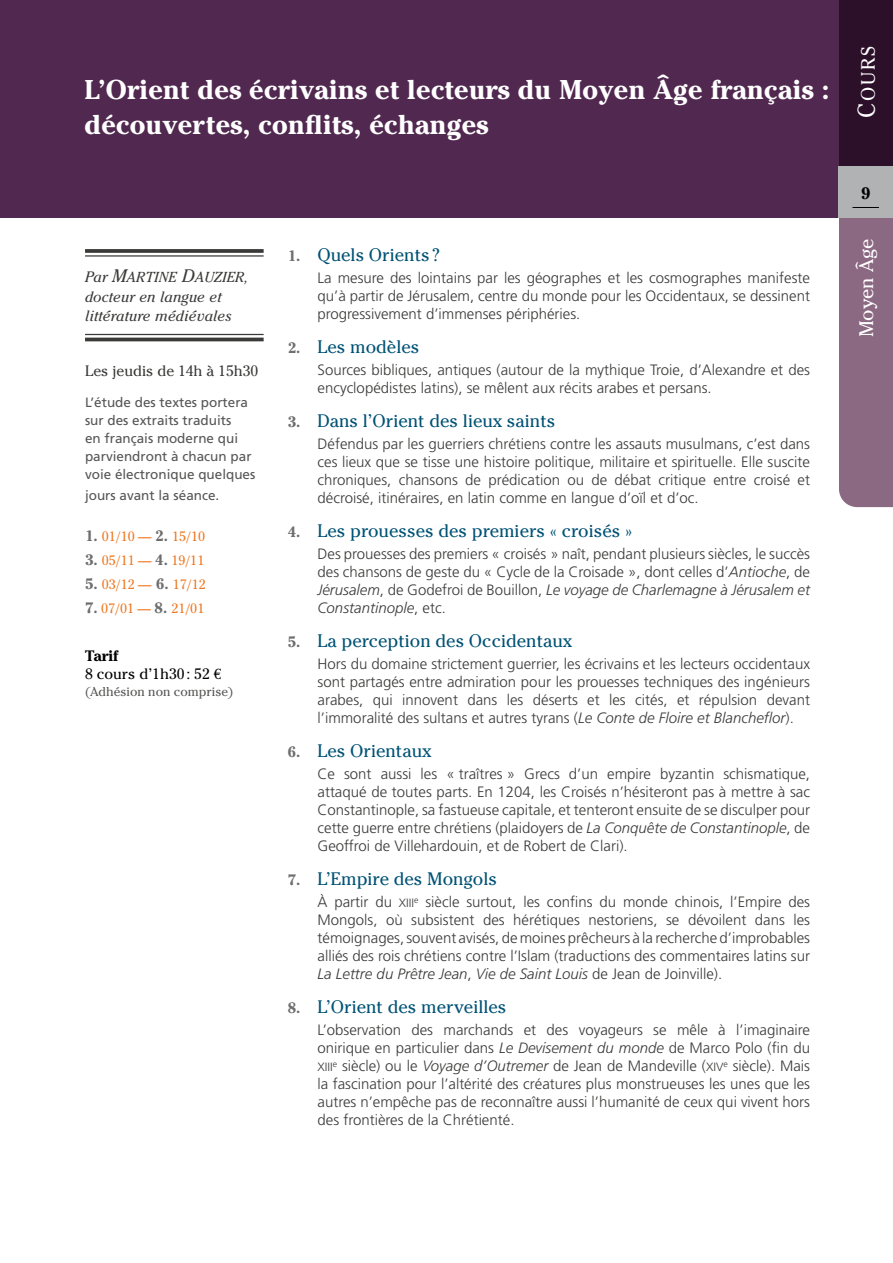
<style>
.page{position:relative;width:893px;height:1263px;background:#fff}
.page>*{position:absolute;margin:0;border:0;box-sizing:border-box;transform-origin:0 0}
.t1{font:700 27px "Cheltenham";letter-spacing:.01em;color:#fff}
.t2{font:24px "Cheltenham Book SC800";color:#fff}
.t3{font:19.5px "Cheltenham";color:#fff}
.t4{font:19.2px "Cheltenham Book SC800";color:#fff}
.t5{font:18px "Cheltenham";color:#005275}
.t6{font:700 16.5px "Cheltenham";color:#000}
.t7{font:300 15px/18px "Frutiger";color:#3a3a39;text-align:justify}
.t8{font:italic 15px/19.5px "Cheltenham";letter-spacing:.01em;color:#3a3a39}
.t9{font:15px/18px "Cheltenham";color:#000}
.t10{font:15px "Cheltenham";color:#3a3a39}
.t11{font:14.4px "Cheltenham Book Italic SC800";letter-spacing:.01em;color:#3a3a39}
.t12{font:13.5px/18px "Frutiger";color:#565655}
.t13{font:13.5px "Cheltenham";color:#ef7822}
.t14{font:12.75px "Cheltenham";color:#565655}
.s1{font-family:"Cheltenham";font-style:italic;font-size:15px}
.s2{font-size:18px}
.s3{font-weight:700;font-size:15px;color:#6e6e6e}
.s4{font-weight:700}
.s5{font-family:"Euro Serif"}
.s6{font-style:italic}
.s7{font-family:"Frutiger Light SC800";font-weight:400;font-size:12px}
</style>
<div class="page">
<div style="left:0;top:0;width:893px;height:218px;background:#512950"></div>
<svg style="left:839px;top:0;width:54px;height:507px;background:#70536a"></svg>
<svg style="left:85px;top:249px;width:179px;height:4px"></svg>
<hr style="left:85px;top:255px;width:179px;height:2px;background:#3a3a39">
<hr style="left:85px;top:334px;width:179px;height:1px;background:#3a3a39">
<hr style="left:85px;top:338px;width:179px;height:3px;background:#3a3a39">
<h1 class="t1" style="left:84px;top:73px;width:746px">L’Orient des écrivains et lecteurs du Moyen Âge français :</h1>
<h1 class="t1" style="left:84px;top:108px;width:406px">découvertes, conflits, échanges</h1>
<p class="t11" style="left:85px;top:269px;width:165px"><span class="s1">Par</span> <span class="s2">M</span>ARTINE <span class="s2">D</span>AUZIER<span class="s1">,</span></p>
<p class="t8" style="left:85px;top:287px;width:148px">docteur en langue et littérature médiévales</p>
<p class="t10" style="left:85px;top:362px;width:175px">Les jeudis de 14h à 15h30</p>
<p class="t12" style="left:85px;top:393px;width:172px">L’étude des textes portera sur des extraits traduits<br>en français moderne qui parviendront à chacun par voie électronique quelques</p>
<p class="t12" style="left:85px;top:486px;width:136px">jours avant la séance.</p>
<p class="t13" style="left:85px;top:528px;width:121px"><span class="s3">1.</span> 01/10 — <span class="s3">2.</span> 15/10</p>
<p class="t13" style="left:85px;top:552px;width:121px"><span class="s3">3.</span> 05/11 — <span class="s3">4.</span> 19/11</p>
<p class="t13" style="left:85px;top:576px;width:122px"><span class="s3">5.</span> 03/12 — <span class="s3">6.</span> 17/12</p>
<p class="t13" style="left:85px;top:600px;width:121px"><span class="s3">7.</span> 07/01 — <span class="s3">8.</span> 21/01</p>
<p class="t9" style="left:85px;top:647px;width:138px"><span class="s4">Tarif<br></span>8 cours d’1h30: 52 <span class="s5">e</span></p>
<p class="t14" style="left:85px;top:684px;width:150px">(Adhésion non comprise)</p>
<p class="t5" style="left:288px;top:244px;width:154px"><span class="s3">1.</span> Quels Orients ?</p>
<p class="t7" style="left:317px;top:269px;width:494px">La mesure des lointains par les géographes et les cosmographes manifeste qu’à partir de Jérusalem, centre du monde pour les Occidentaux, se dessinent progressivement d’immenses périphéries.</p>
<p class="t5" style="left:288px;top:336px;width:133px"><span class="s3">2.</span> Les modèles</p>
<p class="t7" style="left:317px;top:361px;width:494px">Sources bibliques, antiques (autour de la mythique Troie, d’Alexandre et des encyclopédistes latins), se mêlent aux récits arabes et persans.</p>
<p class="t5" style="left:288px;top:410px;width:269px"><span class="s3">3.</span> Dans l’Orient des lieux saints</p>
<p class="t7" style="left:317px;top:435px;width:494px">Défendus par les guerriers chrétiens contre les assauts musulmans, c’est dans ces lieux que se tisse une histoire politique, militaire et spirituelle. Elle suscite chroniques, chansons de prédication ou de débat critique entre croisé et décroisé, itinéraires, en latin comme en langue d’oïl et d’oc.</p>
<p class="t5" style="left:288px;top:520px;width:346px"><span class="s3">4.</span> Les prouesses des premiers « croisés »</p>
<p class="t7" style="left:317px;top:545px;width:494px">Des prouesses des premiers « croisés » naît, pendant plusieurs siècles, le succès des chansons de geste du « Cycle de la Croisade », dont celles d’<span class="s6">Antioche</span>, de <span class="s6">Jérusalem</span>, de Godefroi de Bouillon, <span class="s6">Le voyage de Charlemagne à Jérusalem et Constantinople</span>, etc.</p>
<p class="t5" style="left:288px;top:630px;width:286px"><span class="s3">5.</span> La perception des Occidentaux</p>
<p class="t7" style="left:317px;top:655px;width:494px">Hors du domaine strictement guerrier, les écrivains et les lecteurs occidentaux sont partagés entre admiration pour les prouesses techniques des ingénieurs arabes, qui innovent dans les déserts et les cités, et répulsion devant l’immoralité des sultans et autres tyrans (<span class="s6">Le Conte de Floire et Blancheflor</span>).</p>
<p class="t5" style="left:288px;top:740px;width:145px"><span class="s3">6.</span> Les Orientaux</p>
<p class="t7" style="left:317px;top:765px;width:494px">Ce sont aussi les « traîtres » Grecs d’un empire byzantin schismatique, attaqué de toutes parts. En 1204, les Croisés n’hésiteront pas à mettre à sac Constantinople, sa fastueuse capitale, et tenteront ensuite de se disculper pour cette guerre entre chrétiens (plaidoyers de <span class="s6">La Conquête de Constantinople</span>, de Geoffroi de Villehardouin, et de Robert de Clari).</p>
<p class="t5" style="left:288px;top:868px;width:211px"><span class="s3">7.</span> L’Empire des Mongols</p>
<p class="t7" style="left:317px;top:893px;width:494px">À partir du <span class="s7">XIII</span><sup>e</sup> siècle surtout, les confins du monde chinois, l’Empire des Mongols, où subsistent des hérétiques nestoriens, se dévoilent dans les témoignages, souvent avisés, de moines prêcheurs à la recherche d’improbables alliés des rois chrétiens contre l’Islam (traductions des commentaires latins sur <span class="s6">La Lettre du Prêtre Jean</span>, <span class="s6">Vie de Saint Louis</span> de Jean de Joinville).</p>
<p class="t5" style="left:288px;top:996px;width:220px"><span class="s3">8.</span> L’Orient des merveilles</p>
<p class="t7" style="left:317px;top:1021px;width:494px">L’observation des marchands et des voyageurs se mêle à l’imaginaire onirique en particulier dans <span class="s6">Le Devisement du monde</span> de Marco Polo (fin du <span class="s7">XIII</span><sup>e</sup> siècle) ou le <span class="s6">Voyage d’Outremer</span> de Jean de Mandeville (<span class="s7">XIV</span><sup>e</sup> siècle). Mais la fascination pour l’altérité des créatures plus monstrueuses les unes que les autres n’empêche pas de reconnaître aussi l’humanité de ceux qui vivent hors des frontières de la Chrétienté.</p>
<p class="t4" style="left:857px;top:101px;width:56px;rotate:-90deg">ours</p>
<h2 class="t2" style="left:853px;top:118px;width:17px;rotate:-90deg">C</h2>
<p class="t6" style="left:861px;top:183px;width:11px">9</p>
<h3 class="t3" style="left:855px;top:337px;width:100px;rotate:-90deg">Moyen Âge</h3>
</div>
